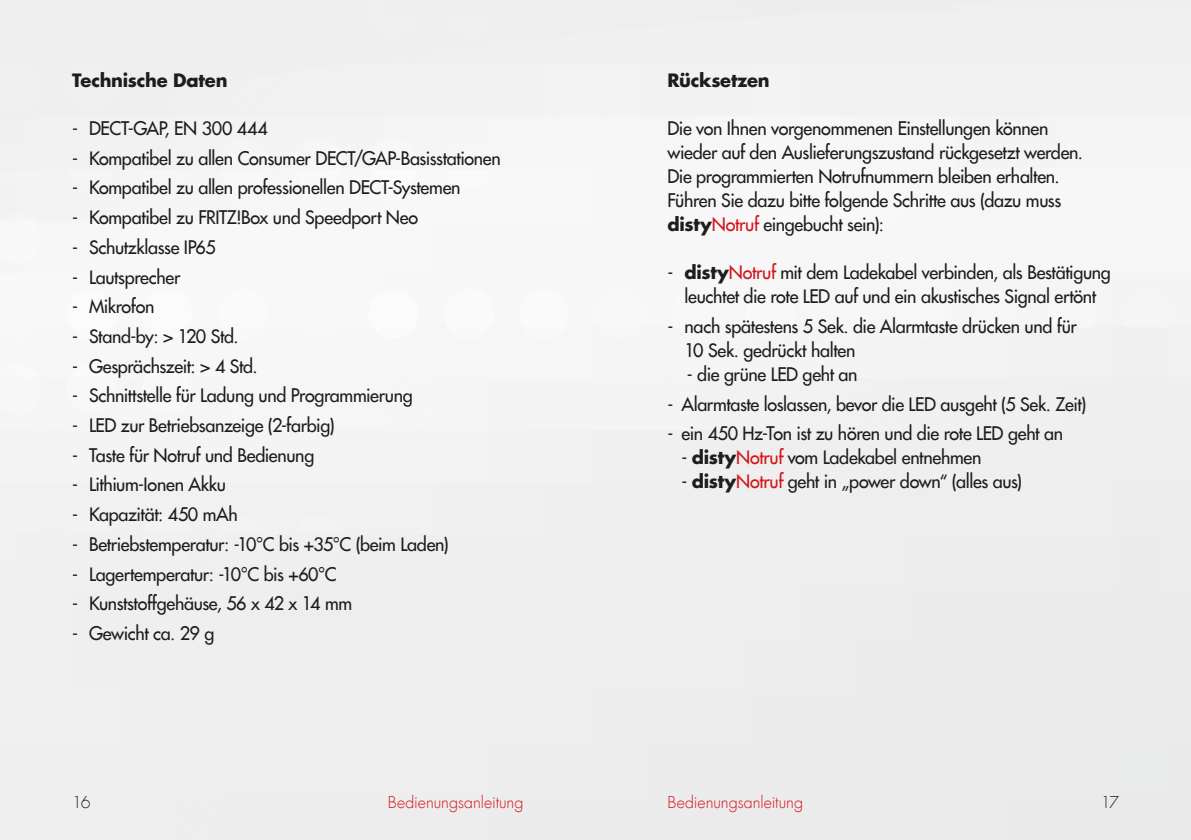
<style>
.page{position:relative;width:1191px;height:840px;background:#fff}
.page>*{position:absolute;margin:0;border:0;box-sizing:border-box;transform-origin:0 0}
.t1{font:18px/24px "Futura";letter-spacing:-.02em;color:#1d1d1b}
.t2{font:700 18px "Futura";letter-spacing:-.015em;color:#1d1d1b}
.t3{font:300 16px "Futura";color:#d51318}
.t4{font:300 16px "Futura";color:#1d1d1b}
.s1{font-weight:700}
.s2{color:#d51318}
</style>
<div class="page">
<p class="t2" style="left:72px;top:71px;width:157px">Technische Daten</p>
<p class="t1" style="left:72px;top:117px;width:197px">- DECT-GAP, EN 300 444</p>
<p class="t1" style="left:72px;top:147px;width:430px">- Kompatibel zu allen Consumer DECT/GAP-Basisstationen</p>
<p class="t1" style="left:72px;top:177px;width:390px">- Kompatibel zu allen professionellen DECT-Systemen</p>
<p class="t1" style="left:72px;top:206px;width:347px">- Kompatibel zu FRITZ!Box und Speedport Neo</p>
<p class="t1" style="left:72px;top:236px;width:145px">- Schutzklasse IP65</p>
<p class="t1" style="left:72px;top:266px;width:110px">- Lautsprecher</p>
<p class="t1" style="left:72px;top:295px;width:84px">- Mikrofon</p>
<p class="t1" style="left:72px;top:325px;width:168px">- Stand-by: &gt; 120 Std.</p>
<p class="t1" style="left:72px;top:355px;width:187px">- Gesprächszeit: &gt; 4 Std.</p>
<p class="t1" style="left:72px;top:384px;width:342px">- Schnittstelle für Ladung und Programmierung</p>
<p class="t1" style="left:72px;top:414px;width:264px">- LED zur Betriebsanzeige (2-farbig)</p>
<p class="t1" style="left:72px;top:444px;width:244px">- Taste für Notruf und Bedienung</p>
<p class="t1" style="left:72px;top:473px;width:155px">- Lithium-Ionen Akku</p>
<p class="t1" style="left:72px;top:503px;width:167px">- Kapazität: 450 mAh</p>
<p class="t1" style="left:72px;top:533px;width:378px">- Betriebstemperatur: -10°C bis +35°C (beim Laden)</p>
<p class="t1" style="left:72px;top:562px;width:266px">- Lagertemperatur: -10°C bis +60°C</p>
<p class="t1" style="left:72px;top:592px;width:282px">- Kunststoffgehäuse, 56 x 42 x 14 mm</p>
<p class="t1" style="left:72px;top:622px;width:144px">- Gewicht ca. 29 g</p>
<p class="t2" style="left:667px;top:71px;width:104px">Rücksetzen</p>
<p class="t1" style="left:667px;top:117px;width:417px">Die von Ihnen vorgenommenen Einstellungen können wieder auf den Auslieferungszustand rückgesetzt werden.<br>Die programmierten Notrufnummern bleiben erhalten.<br>Führen Sie dazu bitte folgende Schritte aus (dazu muss <span class="s1">disty</span><span class="s2">Notruf</span> eingebucht sein):</p>
<p class="t1" style="left:667px;top:261px;width:445px;text-align:center">- <span class="s1">disty</span><span class="s2">Notruf</span> mit dem Ladekabel verbinden, als Bestätigung leuchtet die rote LED auf und ein akustisches Signal ertönt</p>
<p class="t1" style="left:684px;top:315px;width:394px;text-indent:-17px">- nach spätestens 5 Sek. die Alarmtaste drücken und für<br>10 Sek. gedrückt halten</p>
<p class="t1" style="left:687px;top:363px;width:172px">- die grüne LED geht an</p>
<p class="t1" style="left:667px;top:393px;width:420px">- Alarmtaste loslassen, bevor die LED ausgeht (5 Sek. Zeit)</p>
<p class="t1" style="left:667px;top:422px;width:397px">- ein 450 Hz-Ton ist zu hören und die rote LED geht an</p>
<p class="t1" style="left:681px;top:446px;width:301px">- <span class="s1">disty</span><span class="s2">Notruf</span> vom Ladekabel entnehmen</p>
<p class="t1" style="left:681px;top:470px;width:342px">- <span class="s1">disty</span><span class="s2">Notruf</span> geht in „power down“ (alles aus)</p>
<p class="t4" style="left:72px;top:793px;width:20px">16</p>
<p class="t3" style="left:388px;top:793px;width:137px">Bedienungsanleitung</p>
<p class="t3" style="left:667px;top:793px;width:137px">Bedienungsanleitung</p>
<p class="t4" style="left:1100px;top:793px;width:20px">17</p>
</div>
